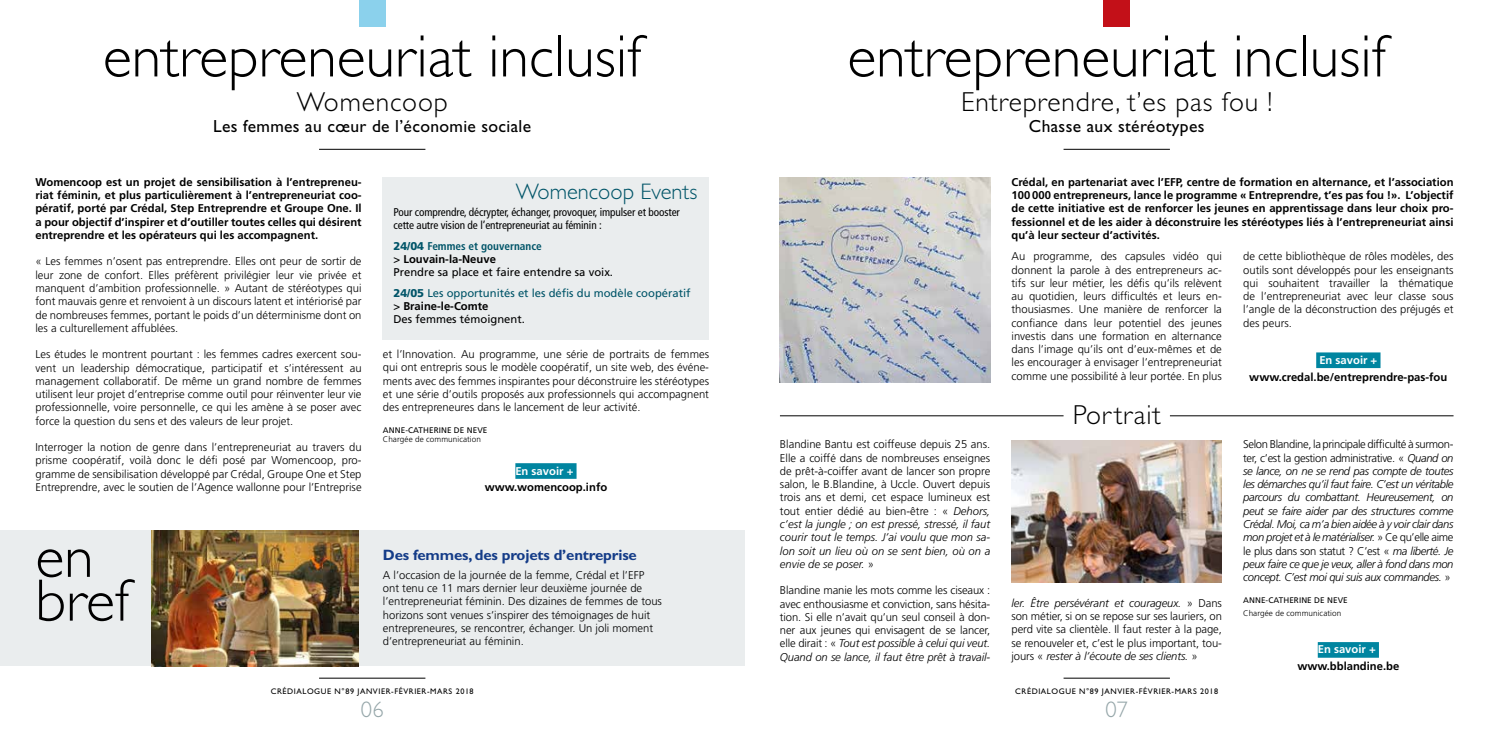
<style>
.page{position:relative;width:1489px;height:745px;background:#fff}
.page>*{position:absolute;margin:0;border:0;box-sizing:border-box;transform-origin:0 0}
.t1{font:300 60px/43.8px "Gill Sans Std";color:#000}
.t2{font:300 27.5px "Gill Sans Std";letter-spacing:.03em;color:#000}
.t3{font:300 22.5px "Gill Sans Std";color:#005468}
.t4{font:300 22.5px "Gill Sans Std";color:#95a6a9}
.t5{font:17.5px "Gill Sans Std";letter-spacing:.02em;color:#000}
.t6{font:700 15px "Gill Sans Std";letter-spacing:-.01em;color:#143c88}
.t7{font:300 11.25px/13.2px "Frutiger LT Std";color:#000;text-align:justify}
.t8{font:700 11.25px/13.2px "Frutiger LT Std";color:#000;text-align:center}
.t9{font:italic 300 11.25px/13.2px "Frutiger LT Std";letter-spacing:-.03em;color:#000;text-align:justify}
.t10{font:condensed 11.25px/13.2px "Frutiger LT Std";letter-spacing:-.01em;color:#000}
.t11{font:11.25px/13.2px "Frutiger LT Std";color:#005468}
.t12{font:11.25px/13.2px "Frutiger LT Std";color:#000}
.t13{font:8.12px "Gill Sans Std";letter-spacing:.07em;color:#000}
.t14{font:300 8.12px "Frutiger LT Std";letter-spacing:.01em;color:#000}
.t15{font:8.12px "Frutiger LT Std";letter-spacing:.01em;color:#000}
.s1{font-weight:900;color:#005468}
.s2{font-weight:700;font-stretch:condensed;color:#005468}
.s3{font-weight:700}
.s4{font-weight:900}
.s5{color:#000}
.s6{font-weight:700;color:#000}
.s7{color:#fff}
.s8{color:#0085a0}
.s9{font-style:italic}
.s10{font-style:normal}
</style>
<div class="page">
<hr style="left:1063px;top:677px;width:106px;height:1px;background:#000">
<hr style="left:319px;top:677px;width:106px;height:1px;background:#000">
<div style="left:0;top:530px;width:744px;height:135px;background:#eaedee"></div>
<hr style="left:319px;top:149px;width:106px;height:1px;background:#000">
<div style="left:359px;top:0;width:26px;height:27px;background:#8bd1ec"></div>
<div style="left:515px;top:463px;width:61px;height:15px;background:#0085a0"></div>
<hr style="left:1063px;top:149px;width:106px;height:1px;background:#000">
<div style="left:1103px;top:0;width:26px;height:27px;background:#c31018"></div>
<div style="left:383px;top:177px;width:326px;height:162px;background:#eaedee"></div>
<div style="left:1317px;top:641px;width:61px;height:16px;background:#0085a0"></div>
<img style="left:151px;top:530px;width:208px;height:135px">
<div style="left:1316px;top:352px;width:64px;height:16px;background:#0085a0"></div>
<hr style="left:780px;top:415px;width:283px;height:1px;background:#000">
<hr style="left:1169px;top:415px;width:284px;height:1px;background:#000">
<img style="left:1011px;top:440px;width:210px;height:142px">
<img style="left:780px;top:177px;width:210px;height:205px">
<h1 class="t1" style="left:103px;top:35px;width:540px">entrepreneuriat inclusif</h1>
<h2 class="t2" style="left:297px;top:86px;width:153px">Womencoop</h2>
<h3 class="t5" style="left:213px;top:116px;width:319px">Les femmes au cœur de l’économie sociale</h3>
<p class="t8" style="left:35px;top:175px;width:328px;text-align:justify">Womencoop est un projet de sensibilisation à l’entrepreneu&shy;riat féminin, et plus particulièrement à l’entrepreneuriat coo&shy;pératif, porté par Crédal, Step Entreprendre et Groupe One. Il a pour objectif d’inspirer et d’outiller toutes celles qui désirent entreprendre et les opérateurs qui les accompagnent.</p>
<p class="t7" style="left:35px;top:255px;width:328px">« Les femmes n’osent pas entreprendre. Elles ont peur de sortir de leur zone de confort. Elles préfèrent privilégier leur vie privée et manquent d’ambition professionnelle. » Autant de stéréotypes qui font mauvais genre et renvoient à un discours latent et intériorisé par de nombreuses femmes, portant le poids d’un déterminisme dont on les a culturellement affublées.</p>
<p class="t7" style="left:35px;top:348px;width:328px">Les études le montrent pourtant : les femmes cadres exercent sou&shy;vent un leadership démocratique, participatif et s’intéressent au management collaboratif. De même un grand nombre de femmes utilisent leur projet d’entreprise comme outil pour réinventer leur vie professionnelle, voire personnelle, ce qui les amène à se poser avec force la question du sens et des valeurs de leur projet.</p>
<p class="t7" style="left:35px;top:440px;width:328px">Interroger la notion de genre dans l’entrepreneuriat au travers du prisme coopératif, voilà donc le défi posé par Womencoop, pro&shy;gramme de sensibilisation développé par Crédal, Groupe One et Step Entreprendre, avec le soutien de l’Agence wallonne pour l’Entreprise</p>
<h3 class="t3" style="left:516px;top:179px;width:183px">Womencoop Events</h3>
<p class="t10" style="left:393px;top:205px;width:288px">Pour comprendre, décrypter, échanger, provoquer, impulser et booster cette autre vision de l’entrepreneuriat au féminin :</p>
<p class="t12" style="left:393px;top:239px;width:221px"><span class="s1">24/04</span> <span class="s2">Femmes et gouvernance<br></span>&gt; <span class="s3">Louvain-la-Neuve<br></span>Prendre sa place et faire entendre sa voix.</p>
<p class="t11" style="left:393px;top:286px;width:298px"><span class="s4">24/05</span> Les opportunités et les défis du modèle coopératif <span class="s5">&gt;</span> <span class="s6">Braine-le-Comte<br></span><span class="s5">Des femmes témoignent.</span></p>
<p class="t7" style="left:383px;top:347px;width:328px">et l’Innovation. Au programme, une série de portraits de femmes qui ont entrepris sous le modèle coopératif, un site web, des événe&shy;ments avec des femmes inspirantes pour déconstruire les stéréotypes et une série d’outils proposés aux professionnels qui accompagnent des entrepreneures dans le lancement de leur activité.</p>
<p class="t15" style="left:383px;top:425px;width:106px">ANNE-CATHERINE DE NEVE</p>
<p class="t14" style="left:383px;top:434px;width:100px">Chargée de communication</p>
<p class="t8" style="left:484px;top:462px;width:124px;line-height:16.8px"><span class="s7">En savoir +</span><span class="s8">. </span>www.womencoop.info</p>
<h1 class="t1" style="left:35px;top:535px;width:95px">en bref</h1>
<h3 class="t6" style="left:383px;top:546px;width:255px">Des femmes, des projets d’entreprise</h3>
<p class="t7" style="left:383px;top:568px;width:281px;text-align:left">A l’occasion de la journée de la femme, Crédal et l’EFP ont tenu ce 11 mars dernier leur deuxième journée de l’entrepreneuriat féminin. Des dizaines de femmes de tous horizons sont venues s’inspirer des témoignages de huit entrepreneures, se rencontrer, échanger. Un joli moment d’entrepreneuriat au féminin.</p>
<p class="t13" style="left:271px;top:686px;width:204px">CRÉDIALOGUE N°89 JANVIER-FÉVRIER-MARS 2018</p>
<h3 class="t4" style="left:361px;top:696px;width:24px">06</h3>
<h1 class="t1" style="left:847px;top:35px;width:540px">entrepreneuriat inclusif</h1>
<h2 class="t2" style="left:961px;top:86px;width:313px">Entreprendre, t’es pas fou !</h2>
<h3 class="t5" style="left:1028px;top:116px;width:177px">Chasse aux stéréotypes</h3>
<p class="t8" style="left:1011px;top:175px;width:443px;text-align:justify">Crédal, en partenariat avec l’EFP, centre de formation en alternance, et l’association 100 000 entrepreneurs, lance le programme « Entreprendre, t’es pas fou !». L’objectif de cette initiative est de renforcer les jeunes en apprentissage dans leur choix pro&shy;fessionnel et de les aider à déconstruire les stéréotypes liés à l’entrepreneuriat ainsi qu’à leur secteur d’activités.</p>
<p class="t7" style="left:1011px;top:250px;width:212px">Au programme, des capsules vidéo qui donnent la parole à des entrepreneurs ac&shy;tifs sur leur métier, les défis qu’ils relèvent au quotidien, leurs difficultés et leurs en&shy;thousiasmes. Une manière de renforcer la confiance dans leur potentiel des jeunes investis dans une formation en alternance dans l’image qu’ils ont d’eux-mêmes et de les encourager à envisager l’entrepreneuriat comme une possibilité à leur portée. En plus</p>
<p class="t7" style="left:1243px;top:250px;width:212px">de cette bibliothèque de rôles modèles, des outils sont développés pour les enseignants qui souhaitent travailler la thématique de l’entrepreneuriat avec leur classe sous l’angle de la déconstruction des préjugés et des peurs.</p>
<p class="t8" style="left:1249px;top:351px;width:199px;line-height:16.8px"><span class="s7">En savoir +</span><span class="s8">. </span>www.credal.be/entreprendre-pas-fou</p>
<p class="t7" style="left:780px;top:437px;width:212px">Blandine Bantu est coiffeuse depuis 25 ans.<br>Elle a coiffé dans de nombreuses enseignes de prêt-à-coiffer avant de lancer son propre salon, le B.Blandine, à Uccle. Ouvert depuis trois ans et demi, cet espace lumineux est tout entier dédié au bien-être : « <span class="s9">Dehors, c’est la jungle ; on est pressé, stressé, il faut courir tout le temps. J’ai voulu que mon sa&shy;lon soit un lieu où on se sent bien, où on a envie de se poser.</span> »</p>
<p class="t7" style="left:780px;top:583px;width:212px">Blandine manie les mots comme les ciseaux : avec enthousiasme et conviction, sans hésita&shy;tion. Si elle n’avait qu’un seul conseil à don&shy;ner aux jeunes qui envisagent de se lancer, elle dirait : « <span class="s9">Tout est possible à celui qui veut.<br>Quand on se lance, il faut être prêt à travail-</span></p>
<h2 class="t2" style="left:1072px;top:399px;width:90px">Portrait</h2>
<p class="t7" style="left:1011px;top:596px;width:212px"><span class="s9">ler. Être persévérant et courageux.</span> » Dans son métier, si on se repose sur ses lauriers, on perd vite sa clientèle. Il faut rester à la page, se renouveler et, c’est le plus important, tou&shy;jours « <span class="s9">rester à l’écoute de ses clients.</span> »</p>
<p class="t13" style="left:1015px;top:686px;width:204px">CRÉDIALOGUE N°89 JANVIER-FÉVRIER-MARS 2018</p>
<h3 class="t4" style="left:1105px;top:696px;width:24px">07</h3>
<p class="t9" style="left:1243px;top:437px;width:212px"><span class="s10">Selon Blandine, la principale difficulté à surmon&shy;ter, c’est la gestion administrative. «</span> Quand on se lance, on ne se rend pas compte de toutes les démarches qu’il faut faire. C’est un véritable parcours du combattant. Heureusement, on peut se faire aider par des structures comme Crédal. Moi, ca m’a bien aidée à y voir clair dans mon projet et à le matérialiser. <span class="s10">» Ce qu’elle aime le plus dans son statut ? C’est «</span> ma liberté. Je peux faire ce que je veux, aller à fond dans mon concept. C’est moi qui suis aux commandes. <span class="s10">»</span></p>
<p class="t15" style="left:1243px;top:595px;width:106px">ANNE-CATHERINE DE NEVE</p>
<p class="t14" style="left:1243px;top:608px;width:100px">Chargée de communication</p>
<p class="t8" style="left:1297px;top:640px;width:103px;line-height:16.8px"><span class="s7">En savoir +</span><span class="s8">. </span>www.bblandine.be</p>
</div>
